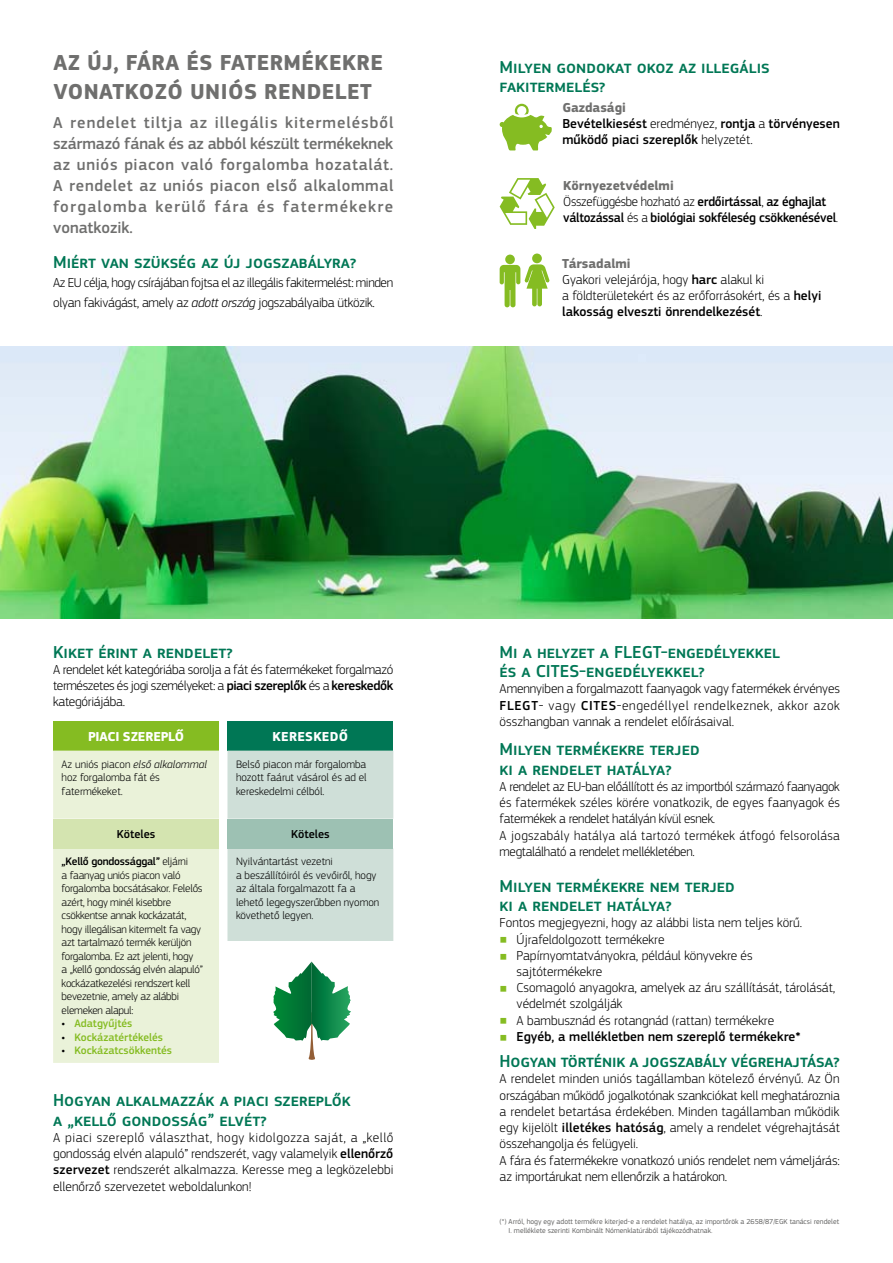
<style>
.page{position:relative;width:893px;height:1263px;background:#fff}
.page>*{position:absolute;margin:0;border:0;box-sizing:border-box;transform-origin:0 0}
.t1{font:700 22.5px/28.5px "PF Square Sans Pro";letter-spacing:.02em;color:#6f6f6e}
.t2{font:500 18px/19.5px "PF Square Sans Pro";color:#075}
.t3{font:500 16.5px/21px "PF Square Sans Pro";letter-spacing:.08em;color:#6f6f6e;text-align:justify}
.t4{font:300 13.5px/16.2px "PF Square Sans Pro";color:#000}
.t5{font:300 13.5px/16.2px "PF Square Sans Pro";letter-spacing:-.02em;color:#000}
.t6{font:500 13.5px/16.2px "PF Square Sans Pro";color:#000}
.t7{font:300 13.5px/19.5px "PF Square Sans Pro";letter-spacing:-.03em;color:#000}
.t8{font:500 13.5px/16.2px "PF Square Sans Pro";letter-spacing:-.02em;color:#000;scale:.96 1}
.t9{font:700 13.5px "PF Square Sans Pro";letter-spacing:-.01em;color:#fff}
.t10{font:500 12px "PF Square Sans Pro";color:#000}
.t11{font:300 11.25px/13.5px "PF Square Sans Pro";letter-spacing:-.02em;color:#000;text-align:justify}
.t12{font:300 11.25px/13.5px "PF Square Sans Pro";color:#000}
.t13{font:500 11.25px "PF Square Sans Pro";color:#85bc22}
.t14{font:7.5px/9px "PF Square Sans Pro";color:#636362}
.s1{font-style:italic}
.s2{font-weight:700;color:#6f6f6e}
.s3{font-weight:300}
.s4{font-weight:500}
.s5{color:#000}
.s6{font-size:9px;color:#85bc22}
.s7{font-weight:300;font-size:9px;color:#85bc22}
</style>
<div class="page">
<img style="left:0;top:347px;width:893px;height:272px">
<div style="left:53px;top:721px;width:166px;height:30px;background:#85bc22"></div>
<div style="left:227px;top:721px;width:166px;height:30px;background:#075"></div>
<div style="left:53px;top:751px;width:166px;height:312px;background:#eaf2d9"></div>
<div style="left:227px;top:751px;width:166px;height:190px;background:#cfdfd8"></div>
<div style="left:53px;top:819px;width:166px;height:29px;background:#d4e4b0"></div>
<div style="left:227px;top:819px;width:166px;height:29px;background:#9dc1b3"></div>
<svg style="left:273px;top:961px;width:78px;height:99px"></svg>
<svg style="left:499px;top:104px;width:53px;height:46px"></svg>
<svg style="left:500px;top:254px;width:50px;height:53px"></svg>
<svg style="left:500px;top:178px;width:55px;height:51px"></svg>
<h1 class="t1" style="left:53px;top:49px;width:331px">AZ ÚJ, FÁRA ÉS FATERMÉKEKRE<br>VONATKOZÓ UNIÓS RENDELET</h1>
<p class="t3" style="left:53px;top:112px;width:342px">A rendelet tiltja az illegális kitermelésből származó fának és az abból készült termékeknek az uniós piacon való forgalomba hozatalát.<br>A rendelet az uniós piacon első alkalommal forgalomba kerülő fára és fatermékekre vonatkozik.</p>
<h2 class="t2" style="left:53px;top:252px;width:305px">Miért van szükség az új jogszabályra?</h2>
<p class="t7" style="left:53px;top:273px;width:342px">Az EU célja, hogy csírájában fojtsa el az illegális fakitermelést: minden olyan fakivágást, amely az <span class="s1">adott ország</span> jogszabályaiba ütközik.</p>
<h2 class="t2" style="left:500px;top:57px;width:272px">Milyen gondokat okoz az illegális fakitermelés?</h2>
<p class="t6" style="left:562px;top:99px;width:279px"><span class="s2">GAZDASÁGI<br></span>Bevételkiesést <span class="s3">eredményez,</span> rontja <span class="s3">a</span> törvényesen működő piaci szereplők <span class="s3">helyzetét.</span></p>
<p class="t8" style="left:563px;top:177px;width:288px"><span class="s2">KÖRNYEZETVÉDELMI<br></span><span class="s3">Összefüggésbe hozható az</span> erdőirtással<span class="s3">,</span> az éghajlat változással <span class="s3">és a</span> biológiai sokféleség csökkenésével<span class="s3">.</span></p>
<p class="t4" style="left:562px;top:255px;width:261px"><span class="s2">TÁRSADALMI<br></span>Gyakori velejárója, hogy <span class="s4">harc</span> alakul ki<br>a földterületekért és az erőforrásokért, és a <span class="s4">helyi lakosság elveszti önrendelkezését</span>.</p>
<h2 class="t2" style="left:53px;top:642px;width:181px">Kiket érint a rendelet?</h2>
<p class="t4" style="left:53px;top:661px;width:342px;text-align:justify">A rendelet két kategóriába sorolja a fát és fatermékeket forgalmazó természetes és jogi személyeket: a <span class="s4">piaci szereplők</span> és a <span class="s4">kereskedők </span>kategóriájába.</p>
<p class="t9" style="left:88px;top:728px;width:98px">PIACI SZEREPLŐ</p>
<p class="t9" style="left:273px;top:728px;width:77px">KERESKEDŐ</p>
<p class="t12" style="left:62px;top:757px;width:147px">Az uniós piacon <span class="s1">első alkalommal </span>hoz forgalomba fát és fatermékeket.</p>
<p class="t11" style="left:236px;top:757px;width:132px">Belső piacon már forgalomba hozott faárut vásárol és ad el kereskedelmi célból.</p>
<p class="t10" style="left:117px;top:827px;width:40px">Köteles</p>
<p class="t10" style="left:291px;top:827px;width:40px">Köteles</p>
<p class="t11" style="left:62px;top:855px;width:143px;text-align:left"><span class="s4">„Kellő gondossággal”</span> eljárni<br>a faanyag uniós piacon való forgalomba bocsátásakor. Felelős azért, hogy minél kisebbre csökkentse annak kockázatát, hogy illegálisan kitermelt fa vagy azt tartalmazó termék kerüljön forgalomba. Ez azt jelenti, hogy<br>a „kellő gondosság elvén alapuló” kockázatkezelési rendszert kell bevezetnie, amely az alábbi elemeken alapul:</p>
<p class="t13" style="left:62px;top:1017px;width:72px"><span class="s5">•</span> Adatgyűjtés</p>
<p class="t13" style="left:62px;top:1030px;width:103px"><span class="s5">•</span> Kockázatértékelés</p>
<p class="t13" style="left:62px;top:1044px;width:112px"><span class="s5">•</span> Kockázatcsökkentés</p>
<p class="t12" style="left:236px;top:855px;width:145px">Nyilvántartást vezetni<br>a beszállítóiról és vevőiről, hogy az általa forgalmazott fa a lehető legegyszerűbben nyomon követhető legyen.</p>
<h2 class="t2" style="left:53px;top:1091px;width:299px">Hogyan alkalmazzák a piaci szereplők a „kellő gondosság” elvét?</h2>
<p class="t4" style="left:53px;top:1129px;width:342px;text-align:justify">A piaci szereplő választhat, hogy kidolgozza saját, a „kellő gondosság elvén alapuló” rendszerét, vagy valamelyik <span class="s4">ellenőrző szervezet</span> rendszerét alkalmazza. Keresse meg a legközelebbi ellenőrző szervezetet weboldalunkon!</p>
<h2 class="t2" style="left:500px;top:642px;width:282px">Mi a helyzet a FLEGT-engedélyekkel és a CITES-engedélyekkel?</h2>
<p class="t4" style="left:500px;top:681px;width:342px;text-align:justify">Amennyiben a forgalmazott faanyagok vagy fatermékek érvényes <span class="s4">FLEGT</span>- vagy <span class="s4">CITES</span>-engedéllyel rendelkeznek, akkor azok összhangban vannak a rendelet előírásaival.</p>
<h2 class="t2" style="left:500px;top:740px;width:202px">Milyen termékekre terjed ki a rendelet hatálya?</h2>
<p class="t5" style="left:500px;top:778px;width:342px">A rendelet az EU-ban előállított és az importból származó faanyagok és fatermékek széles körére vonatkozik, de egyes faanyagok és fatermékek a rendelet hatályán kívül esnek.<br>A jogszabály hatálya alá tartozó termékek átfogó felsorolása megtalálható a rendelet mellékletében.</p>
<h2 class="t2" style="left:500px;top:876px;width:237px">Milyen termékekre nem terjed ki a rendelet hatálya?</h2>
<p class="t4" style="left:500px;top:915px;width:304px">Fontos megjegyezni, hogy az alábbi lista nem teljes körű.</p>
<p class="t4" style="left:500px;top:931px;width:166px"><span class="s6">■</span> Újrafeldolgozott termékekre</p>
<p class="t4" style="left:517px;top:947px;width:238px;text-indent:-17px"><span class="s6">■</span> Papírnyomtatványokra, például könyvekre és sajtótermékekre</p>
<p class="t4" style="left:517px;top:980px;width:320px;text-indent:-17px"><span class="s6">■</span> Csomagoló anyagokra, amelyek az áru szállítását, tárolását, védelmét szolgálják</p>
<p class="t4" style="left:500px;top:1012px;width:276px"><span class="s6">■</span> A bambusznád és rotangnád (rattan) termékekre</p>
<p class="t6" style="left:500px;top:1028px;width:302px"><span class="s7">■</span> Egyéb, a mellékletben nem szereplő termékekre*</p>
<h2 class="t2" style="left:500px;top:1052px;width:342px">Hogyan történik a jogszabály végrehajtása?</h2>
<p class="t4" style="left:500px;top:1071px;width:342px">A rendelet minden uniós tagállamban kötelező érvényű. Az Ön országában működő jogalkotónak szankciókat kell meghatároznia a rendelet betartása érdekében. Minden tagállamban működik egy kijelölt <span class="s4">illetékes hatóság</span>, amely a rendelet végrehajtását összehangolja és felügyeli.<br>A fára és fatermékekre vonatkozó uniós rendelet nem vámeljárás: az importárukat nem ellenőrzik a határokon.</p>
<p class="t14" style="left:509px;top:1217px;width:332px;text-indent:-9px">(*) Arról, hogy egy adott termékre kiterjed-e a rendelet hatálya, az importőrök a 2658/87/EGK tanácsi rendelet<br>I. melléklete szerinti Kombinált Nómenklatúrából tájékozódhatnak.</p>
</div>
